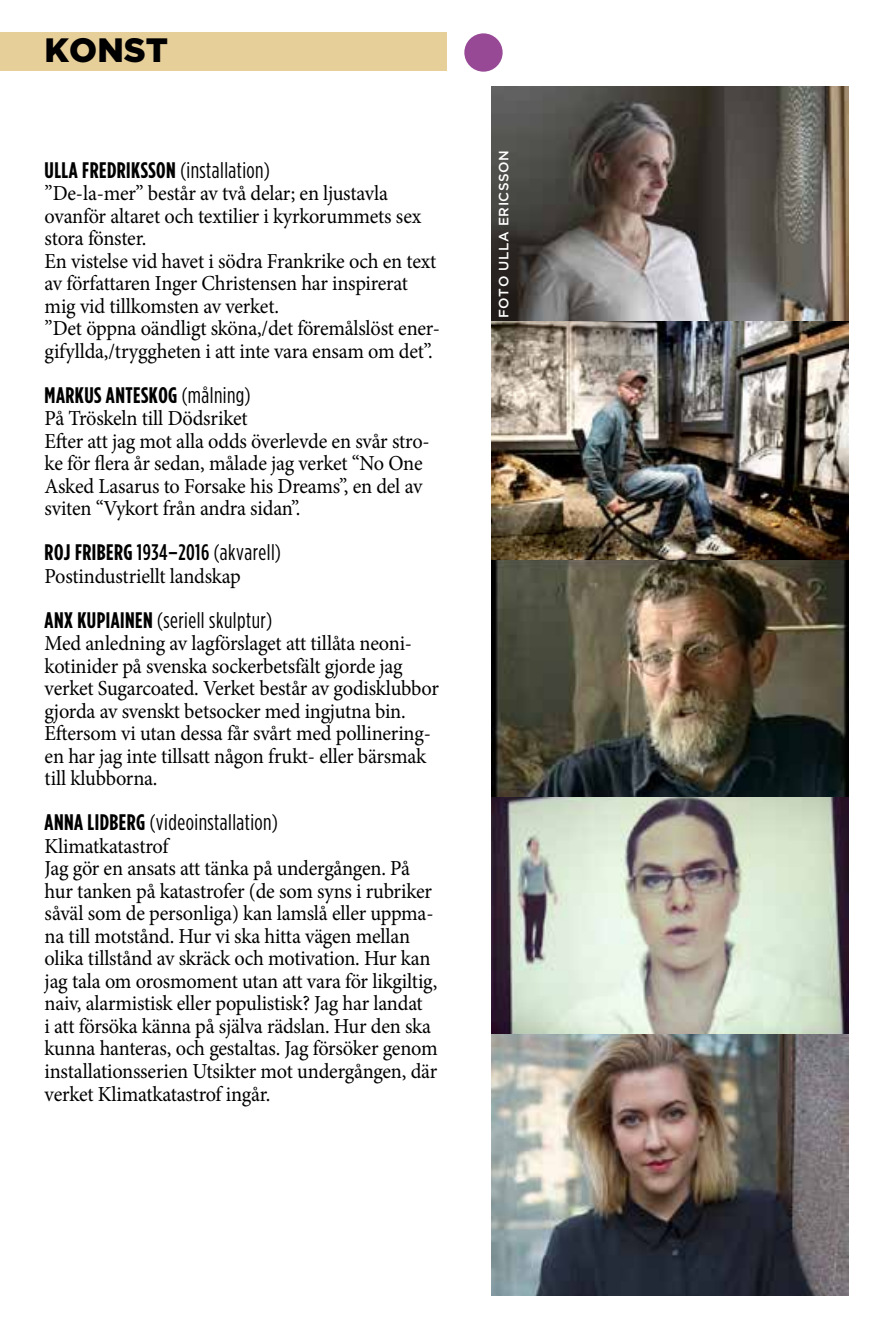
<style>
.page{position:relative;width:893px;height:1340px;background:#fff}
.page>*{position:absolute;margin:0;border:0;box-sizing:border-box;transform-origin:0 0}
.t1{font:900 33.75px "Gotham";color:#000}
.t2{font:700 22.5px "Gotham Condensed";letter-spacing:.02em;color:#000}
.t3{font:22.5px "Gotham Condensed";letter-spacing:.02em;color:#000}
.t4{font:21.38px/22.5px "Minion Pro";letter-spacing:-.01em;color:#000;scale:.95 1}
.t5{font:500 13.5px "Gotham";letter-spacing:.04em;color:#fff}
.s1{font-weight:400}
.s2{font-weight:500}
.s3{font-weight:700}
</style>
<div class="page">
<img style="left:491px;top:559px;width:357px;height:238px">
<img style="left:491px;top:797px;width:357px;height:498px">
<div style="left:0;top:32px;width:446px;height:38px;background:#e7cf9a"></div>
<img style="left:491px;top:86px;width:357px;height:235px">
<img style="left:491px;top:321px;width:357px;height:238px">
<div style="left:464px;top:33px;width:39px;height:39px;background:#974996;border-radius:50%"></div>
<h1 class="t1" style="left:45px;top:31px;width:125px">KONST</h1>
<p class="t2" style="left:45px;top:158px;width:227px">ULLA FREDRIKSSON <span class="s1">(installation)</span></p>
<p class="t4" style="left:45px;top:182px;width:418px">”De-la-mer” består av två delar; en ljustavla ovanför altaret och textilier i kyrkorummets sex stora fönster.<br>En vistelse vid havet i södra Frankrike och en text av författaren Inger Christensen har inspirerat mig vid tillkomsten av verket.<br>”Det öppna oändligt sköna,/det föremålslöst ener&shy;gifyllda,/tryggheten i att inte vara ensam om det”.</p>
<p class="t2" style="left:45px;top:383px;width:207px">MARKUS ANTESKOG <span class="s1">(målning)</span></p>
<p class="t4" style="left:45px;top:407px;width:407px">På Tröskeln till Dödsriket<br>Efter att jag mot alla odds överlevde en svår stro&shy;ke för flera år sedan, målade jag verket “No One Asked Lasarus to Forsake his Dreams”, en del av sviten “Vykort från andra sidan”.</p>
<p class="t2" style="left:45px;top:541px;width:238px">ROJ FRIBERG <span class="s2">1934–2016</span> <span class="s1">(akvarell)</span></p>
<p class="t4" style="left:45px;top:564px;width:208px">Postindustriellt landskap</p>
<p class="t3" style="left:45px;top:608px;width:229px"><span class="s3">ANX KUPIAINEN</span> (seriell skulptur)</p>
<p class="t4" style="left:45px;top:632px;width:416px">Med anledning av lagförslaget att tillåta neoni&shy;kotinider på svenska sockerbetsfält gjorde jag verket Sugarcoated. Verket består av godisklubbor gjorda av svenskt betsocker med ingjutna bin.<br>Eftersom vi utan dessa får svårt med pollinering&shy;en har jag inte tillsatt någon frukt- eller bärsmak till klubborna.</p>
<p class="t3" style="left:45px;top:811px;width:235px"><span class="s3">ANNA LIDBERG</span> (videoinstallation)</p>
<p class="t4" style="left:45px;top:834px;width:415px">Klimatkatastrof<br>Jag gör en ansats att tänka på undergången. På hur tanken på katastrofer (de som syns i rubriker såväl som de personliga) kan lamslå eller uppma&shy;na till motstånd. Hur vi ska hitta vägen mellan olika tillstånd av skräck och motivation. Hur kan jag tala om orosmoment utan att vara för likgiltig, naiv, alarmistisk eller populistisk? Jag har landat<br>i att försöka känna på själva rädslan. Hur den ska kunna hanteras, och gestaltas. Jag försöker genom installationsserien Utsikter mot undergången, där verket Klimatkatastrof ingår.</p>
<p class="t5" style="left:496px;top:318px;width:169px;rotate:-90deg">FOTO ULLA ERICSSON</p>
</div>
